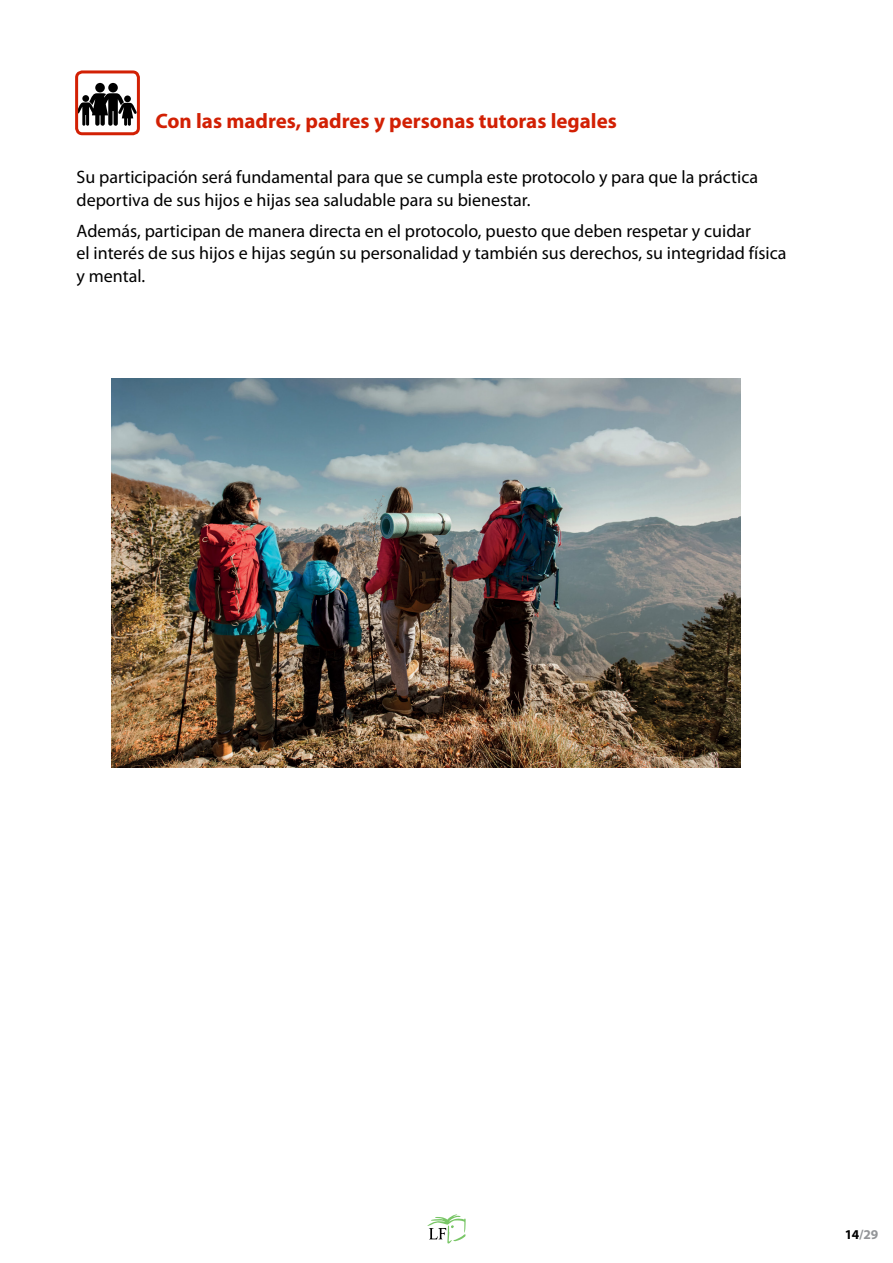
<style>
.page{position:relative;width:893px;height:1263px;background:#fff}
.page>*{position:absolute;margin:0;border:0;box-sizing:border-box;transform-origin:0 0}
.TIT_GORRI2{font:700 21px "Myriad Pro";color:#d22004}
.TXT_CAST{font:18px/22.5px "Myriad Pro";color:#000}
.t1{font:700 13.5px "Myriad Pro";color:#939598}
.s1{color:#000}
</style>
<div class="page">
<svg style="left:427px;top:1214px;width:39px;height:29px"></svg>
<svg style="left:79px;top:83px;width:57px;height:43px"></svg>
<div style="left:75px;top:70px;width:65px;height:65px;border:3px solid #d22004;border-radius:6px"></div>
<img style="left:111px;top:379px;width:630px;height:388px">
<p class="TIT_GORRI2" style="left:155px;top:109px;width:463px">Con las madres, padres y personas tutoras legales</p>
<p class="TXT_CAST" style="left:77px;top:166px;width:683px">Su participación será fundamental para que se cumpla este protocolo y para que la práctica deportiva de sus hijos e hijas sea saludable para su bienestar.</p>
<p class="TXT_CAST" style="left:77px;top:220px;width:711px">Además, participan de manera directa en el protocolo, puesto que deben respetar y cuidar<br>el interés de sus hijos e hijas según su personalidad y también sus derechos, su integridad física y mental.</p>
<p class="t1" style="left:845px;top:1227px;width:35px"><span class="s1">14</span>/29</p>
</div>
